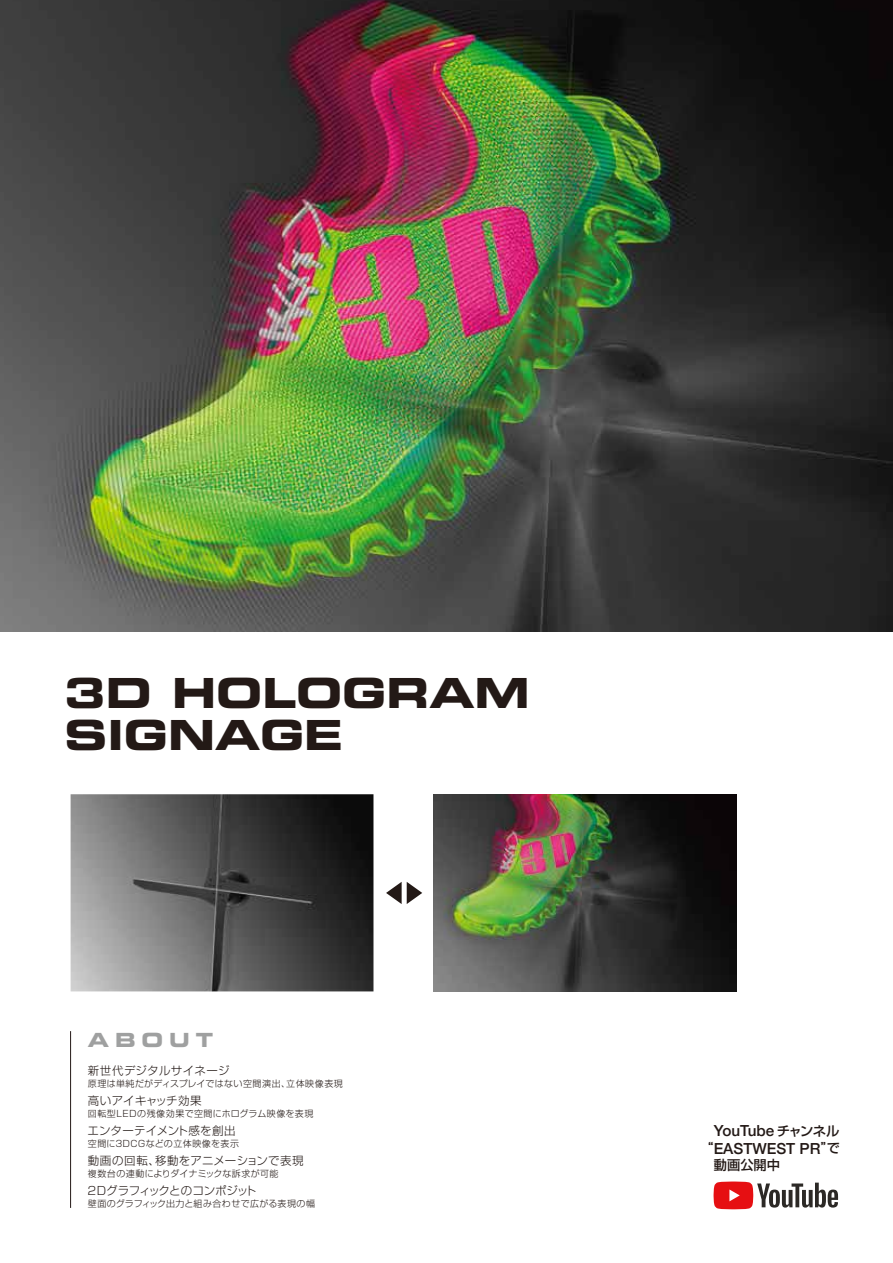
<style>
.page{position:relative;width:893px;height:1263px;background:#fff}
.page>*{position:absolute;margin:0;border:0;box-sizing:border-box;transform-origin:0 0}
.t1{font:41.55px/41.4px "Eurostile LT Std Bold Ex 2";color:#231916}
.t2{font:19.5px "Eurostile LT Std Bold Ex 2";letter-spacing:.3em;color:#9fa0a0}
.t3{font:500 15.3px/17.2px "Helvetica Neue";color:#231916;text-align:right}
.t4{font:500 13.2px "Shin Go Pro";color:#231916}
.t5{font:300 11.4px "Shin Go Pro";letter-spacing:.01em;color:#231916}
.t6{font:300 11.4px "Shin Go Pro";letter-spacing:.03em;color:#231916}
.t7{font:300 11.4px "Shin Go Pro";letter-spacing:-.065em;color:#231916}
.t8{font:300 11.4px "Shin Go Pro";letter-spacing:.04em;color:#231916}
.t9{font:300 9px "Shin Go Pro";letter-spacing:.04em;color:#231916}
.s1{font-family:"Shin Go Pro";font-size:13.2px}
</style>
<div class="page">
<img style="left:0;top:0;width:893px;height:631px">
<img style="left:71px;top:794px;width:302px;height:197px">
<img style="left:434px;top:794px;width:303px;height:197px">
<svg style="left:386px;top:882px;width:36px;height:22px"></svg>
<svg style="left:714px;top:1181px;width:124px;height:28px"></svg>
<hr style="left:70px;top:1031px;width:1px;height:177px;background:#231916">
<h1 class="t1" style="left:65px;top:672px;width:467px">3D HOLOGRAM<br>SIGNAGE</h1>
<h2 class="t2" style="left:88px;top:1026px;width:127px">ABOUT</h2>
<p class="t8" style="left:88px;top:1061px;width:143px">新世代デジタルサイネージ</p>
<p class="t9" style="left:88px;top:1076px;width:257px">原理は単純だがディスプレイではない空間演出、立体映像表現</p>
<p class="t5" style="left:88px;top:1091px;width:115px">高いアイキャッチ効果</p>
<p class="t9" style="left:88px;top:1106px;width:227px">回転型ＬＥＤの残像効果で空間にホログラム映像を表現</p>
<p class="t5" style="left:88px;top:1121px;width:150px">エンターテイメント感を創出</p>
<p class="t9" style="left:88px;top:1136px;width:153px">空間に３ＤＣＧなどの立体映像を表示</p>
<p class="t6" style="left:88px;top:1151px;width:217px">動画の回転、移動をアニメーションで表現</p>
<p class="t9" style="left:88px;top:1166px;width:202px">複数台の連動によりダイナミックな訴求が可能　</p>
<p class="t7" style="left:86px;top:1181px;width:172px">２Ｄグラフィックとのコンポジット</p>
<p class="t9" style="left:88px;top:1196px;width:229px">壁面のグラフィック出力と組み合わせで広がる表現の幅</p>
<h3 class="t3" style="left:700px;top:1121px;width:142px">YouTube <span class="s1">チャンネル“</span>EASTWEST PR<span class="s1">”で</span></h3>
<h3 class="t4" style="left:714px;top:1154px;width:68px">動画公開中</h3>
</div>
